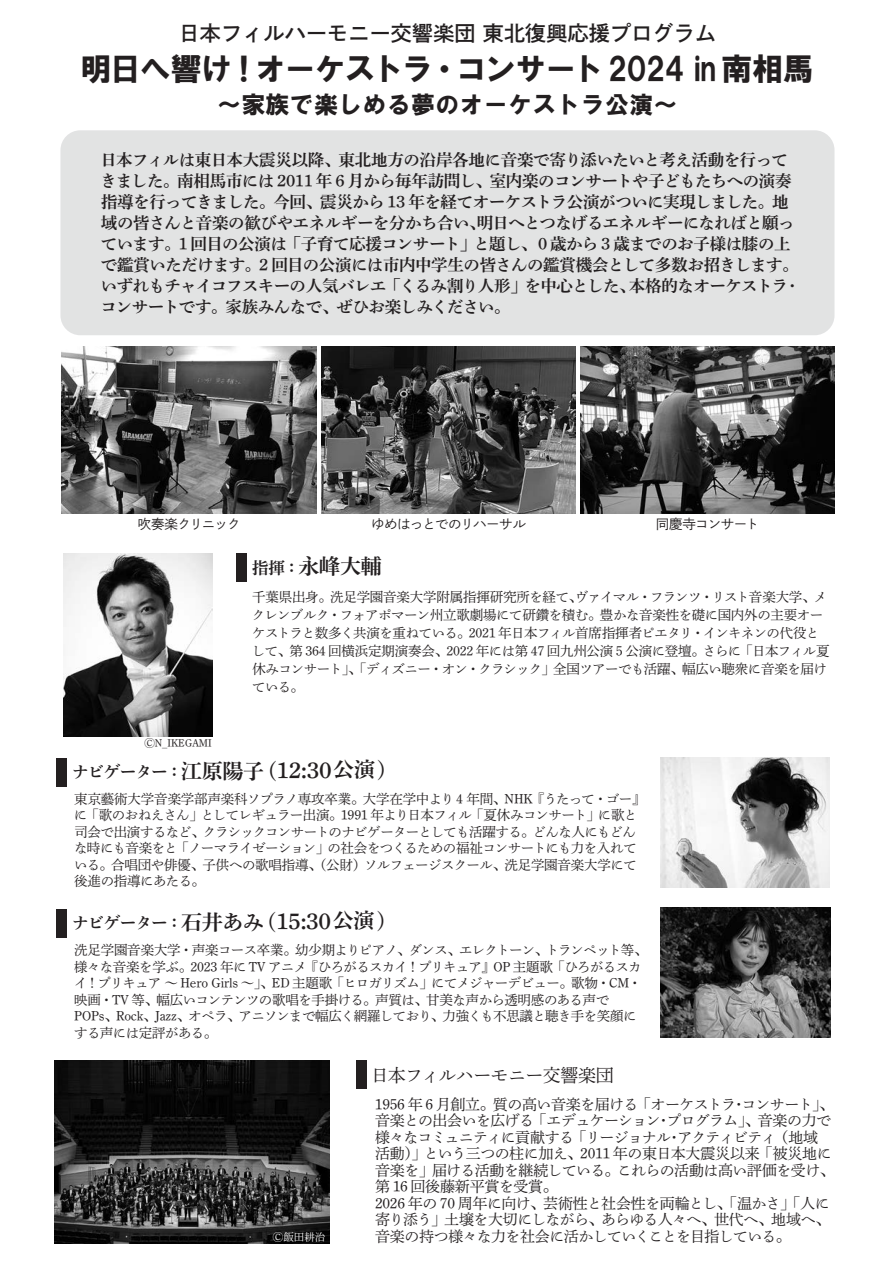
<style>
.page{position:relative;width:895px;height:1264px;background:#fff}
.page>*{position:absolute;margin:0;border:0;box-sizing:border-box;transform-origin:0 0}
.t1{font:31.5px "HGS Soei Kakugothic UB";letter-spacing:-.045em;color:#231f20}
.t2{font:24px "HGS Soei Kakugothic UB";letter-spacing:.01em;color:#231f20}
.t3{font:21px "DNP Shuei Min Pr 6 B";letter-spacing:-.015em;color:#231f20}
.t4{font:21px "DNP Shuei Go Kin Std B";letter-spacing:.01em;color:#231f20}
.t5{font:18px "DNP Shuei Min Pr 6 L";letter-spacing:-.04em;color:#231f20}
.t6{font:16.5px/21px "DNP Shuei Min Pr 6 B";letter-spacing:-.03em;color:#231f20}
.t7{font:15px/16.5px "DNP Shuei Min Pr 6 L";letter-spacing:-.035em;color:#231f20}
.t8{font:13.5px/16.5px "DNP Shuei Min Pr 6 L";letter-spacing:-.035em;color:#231f20}
.t9{font:13.5px "DNP Shuei Go Gin Std L";letter-spacing:-.045em;color:#231f20}
.t10{font:13.5px "DNP Shuei Go Gin Std L";letter-spacing:-.065em;color:#231f20}
.t11{font:10.5px "DNP Shuei Min Pr 6 L";color:#231f20}
.t12{font:10.5px "DNP Shuei Min Pr 6 L";color:#fff}
.s1{font-size:16.5px}
.s2{font-size:22.5px}
</style>
<div class="page">
<div style="left:60px;top:130px;width:774px;height:205px;background:#e2e3e3;border-radius:20px"></div>
<img style="left:54px;top:1061px;width:275px;height:183px">
<img style="left:63px;top:553px;width:150px;height:184px">
<img style="left:660px;top:758px;width:169px;height:130px">
<img style="left:660px;top:907px;width:170px;height:130px">
<img style="left:62px;top:346px;width:254px;height:167px">
<img style="left:321px;top:346px;width:254px;height:167px">
<img style="left:580px;top:346px;width:254px;height:167px">
<div style="left:236px;top:553px;width:11px;height:28px;background:#231f20"></div>
<div style="left:56px;top:758px;width:11px;height:28px;background:#231f20"></div>
<div style="left:56px;top:909px;width:11px;height:28px;background:#231f20"></div>
<div style="left:356px;top:1061px;width:10px;height:28px;background:#231f20"></div>
<h3 class="t4" style="left:179px;top:18px;width:539px">日本フィルハーモニー交響楽団 東北復興応援プログラム</h3>
<h1 class="t1" style="left:80px;top:53px;width:735px">明日へ響け！オーケストラ・コンサート 2024 in 南相馬</h1>
<h2 class="t2" style="left:217px;top:93px;width:462px">～家族で楽しめる夢のオーケストラ公演～</h2>
<p class="t6" style="left:100px;top:150px;width:701px">日本フィルは東日本大震災以降、東北地方の沿岸各地に音楽で寄り添いたいと考え活動を行ってきました。南相馬市には 2011 年 6 月から毎年訪問し、室内楽のコンサートや子どもたちへの演奏指導を行ってきました。今回、震災から 13 年を経てオーケストラ公演がついに実現しました。地域の皆さんと音楽の歓びやエネルギーを分かち合い、明日へとつなげるエネルギーになればと願っています。1 回目の公演は「子育て応援コンサート」と題し、０歳から 3 歳までのお子様は膝の上で鑑賞いただけます。2 回目の公演には市内中学生の皆さんの鑑賞機会として多数お招きします。いずれもチャイコフスキーの人気バレエ「くるみ割り人形」を中心とした、本格的なオーケストラ・コンサートです。家族みんなで、ぜひお楽しみください。</p>
<p class="t10" style="left:138px;top:515px;width:104px">吹奏楽クリニック</p>
<p class="t9" style="left:371px;top:515px;width:156px">ゆめはっとでのリハーサル</p>
<p class="t9" style="left:656px;top:515px;width:105px">同慶寺コンサート</p>
<h3 class="t3" style="left:252px;top:555px;width:131px"><span class="s1">指揮：</span>永峰大輔</h3>
<p class="t11" style="left:144px;top:733px;width:69px">ⒸN_IKEGAMI</p>
<p class="t8" style="left:252px;top:586px;width:579px;line-height:18px">千葉県出身。洗足学園音楽大学附属指揮研究所を経て、ヴァイマル・フランツ・リスト音楽大学、メクレンブルク・フォアポマーン州立歌劇場にて研鑽を積む。豊かな音楽性を礎に国内外の主要オーケストラと数多く共演を重ねている。2021 年日本フィル首席指揮者ピエタリ・インキネンの代役として、第 364 回横浜定期演奏会、2022 年には第 47 回九州公演 5 公演に登壇。さらに「日本フィル夏休みコンサート」、「ディズニー・オン・クラシック」全国ツアーでも活躍、幅広い聴衆に音楽を届けている。</p>
<h3 class="t3" style="left:72px;top:759px;width:316px"><span class="s1">ナビゲーター：</span>江原陽子 (<span class="s2">12:30</span>公演)</h3>
<p class="t8" style="left:74px;top:789px;width:573px">東京藝術大学音楽学部声楽科ソプラノ専攻卒業。大学在学中より 4 年間、NHK『うたって・ゴー』に「歌のおねえさん」としてレギュラー出演。1991 年より日本フィル「夏休みコンサート」に歌と司会で出演するなど、クラシックコンサートのナビゲーターとしても活躍する。どんな人にもどんな時にも音楽をと「ノーマライゼーション」の社会をつくるための福祉コンサートにも力を入れている。合唱団や俳優、子供への歌唱指導、（公財）ソルフェージスクール、洗足学園音楽大学にて後進の指導にあたる。</p>
<h3 class="t3" style="left:72px;top:910px;width:315px"><span class="s1">ナビゲーター：</span>石井あみ (<span class="s2">15:30</span>公演)</h3>
<p class="t8" style="left:74px;top:940px;width:575px">洗足学園音楽大学・声楽コース卒業。幼少期よりピアノ、ダンス、エレクトーン、トランペット等、様々な音楽を学ぶ。2023 年に TV アニメ『ひろがるスカイ！プリキュア』OP 主題歌「ひろがるスカイ！プリキュア ～ Hero Girls ～」、ED 主題歌「ヒロガリズム」にてメジャーデビュー。歌物・CM・映画・TV 等、幅広いコンテンツの歌唱を手掛ける。声質は、甘美な声から透明感のある声で<br>POPs、Rock、Jazz、オペラ、アニソンまで幅広く網羅しており、力強くも不思議と聴き手を笑顔にする声には定評がある。</p>
<p class="t12" style="left:273px;top:1228px;width:54px">Ⓒ飯田耕治</p>
<h3 class="t5" style="left:371px;top:1059px;width:245px">日本フィルハーモニー交響楽団</h3>
<p class="t7" style="left:375px;top:1094px;width:461px">1956 年 6 月創立。質の高い音楽を届ける「オーケストラ･コンサート」、音楽との出会いを広げる「エデュケーション･プログラム」、音楽の力で様々なコミュニティに貢献する「リージョナル･アクティビティ（地域活動）」という三つの柱に加え、2011 年の東日本大震災以来「被災地に音楽を」届ける活動を継続している。これらの活動は高い評価を受け、第 16 回後藤新平賞を受賞。<br>2026 年の 70 周年に向け、芸術性と社会性を両輪とし、「温かさ」「人に寄り添う」土壌を大切にしながら、あらゆる人々へ、世代へ、地域へ、音楽の持つ様々な力を社会に活かしていくことを目指している。</p>
</div>
